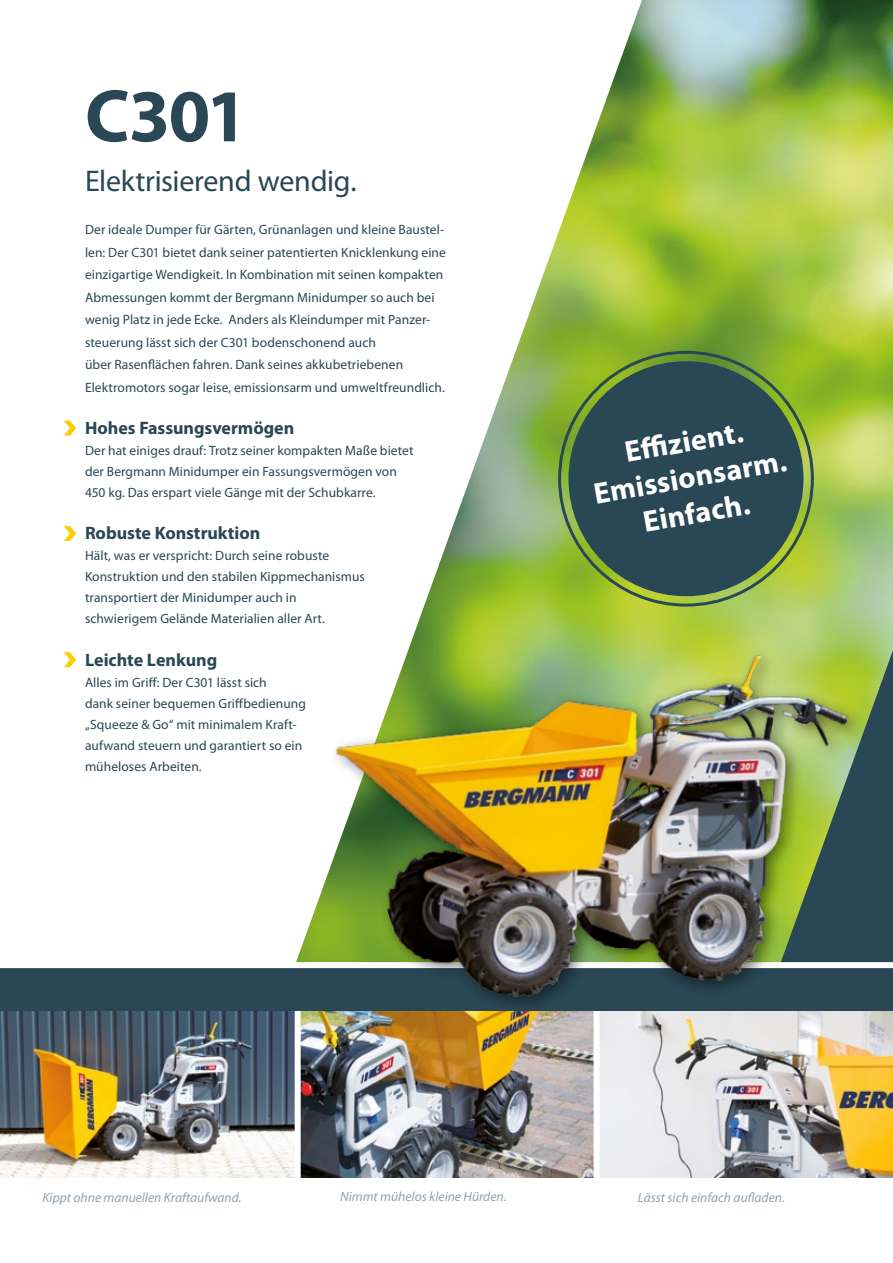
<style>
.page{position:relative;width:893px;height:1263px;background:#fff}
.page>*{position:absolute;margin:0;border:0;box-sizing:border-box;transform-origin:0 0}
.t1{font:700 75px "Myriad Pro";color:#294754}
.t2{font:700 30px/36px "Myriad Pro";color:#fff;text-align:center}
.t3{font:30px "Myriad Pro";letter-spacing:-.01em;color:#294754}
.t4{font:700 18px "Myriad Pro";color:#294754}
.t5{font:13.5px/21px "Myriad Pro";letter-spacing:.005em;color:#294754}
.t6{font:italic 13.5px "Myriad Pro";color:#8da3b0}
</style>
<div class="page">
<img style="left:296px;top:0;width:597px;height:962px">
<img style="left:0;top:1010px;width:295px;height:168px">
<img style="left:301px;top:1010px;width:293px;height:168px">
<img style="left:600px;top:1010px;width:293px;height:168px">
<svg style="left:872px;top:650px;width:21px;height:312px;background:#345355"></svg>
<div style="left:0;top:968px;width:893px;height:42px;background:#294754"></div>
<svg style="left:64px;top:421px;width:12px;height:15px"></svg>
<svg style="left:64px;top:526px;width:12px;height:15px"></svg>
<svg style="left:64px;top:652px;width:12px;height:15px"></svg>
<img style="left:306px;top:611px;width:566px;height:419px">
<div style="left:568px;top:361px;width:235px;height:235px;background:#294754;border-radius:50%"></div>
<h1 class="t1" style="left:85px;top:67px;width:164px">C301</h1>
<h2 class="t3" style="left:85px;top:162px;width:273px">Elektrisierend wendig.</h2>
<p class="t5" style="left:85px;top:218px;width:362px;line-height:22.5px">Der ideale Dumper für Gärten, Grünanlagen und kleine Baustel&shy;len: Der C301 bietet dank seiner patentierten Knicklenkung eine einzigartige Wendigkeit. In Kombination mit seinen kompakten Abmessungen kommt der Bergmann Minidumper so auch bei wenig Platz in jede Ecke. Anders als Kleindumper mit Panzer&shy;steuerung lässt sich der C301 bodenschonend auch<br>über Rasenflächen fahren. Dank seines akkubetriebenen Elektromotors sogar leise, emissionsarm und umweltfreundlich.</p>
<h3 class="t4" style="left:85px;top:416px;width:211px">Hohes Fassungsvermögen</h3>
<p class="t5" style="left:85px;top:440px;width:330px">Der hat einiges drauf: Trotz seiner kompakten Maße bietet der Bergmann Minidumper ein Fassungsvermögen von<br>450 kg. Das erspart viele Gänge mit der Schubkarre.</p>
<h3 class="t4" style="left:85px;top:522px;width:177px">Robuste Konstruktion</h3>
<p class="t5" style="left:85px;top:545px;width:281px">Hält, was er verspricht: Durch seine robuste Konstruktion und den stabilen Kippmechanismus transportiert der Minidumper auch in schwierigem Gelände Materialien aller Art.</p>
<h3 class="t4" style="left:85px;top:648px;width:134px">Leichte Lenkung</h3>
<p class="t5" style="left:85px;top:671px;width:222px">Alles im Griff: Der C301 lässt sich<br>dank seiner bequemen Griffbedienung „Squeeze &amp; Go“ mit minimalem Kraft&shy;aufwand steuern und garantiert so ein müheloses Arbeiten.</p>
<h2 class="t2" style="left:585px;top:440px;width:197px;rotate:-10deg">Effi zient.<br>Emissionsarm.<br>Einfach.</h2>
<p class="t6" style="left:43px;top:1189px;width:201px">Kippt ohne manuellen Kraftaufwand.</p>
<p class="t6" style="left:340px;top:1188px;width:168px">Nimmt mühelos kleine Hürden.</p>
<p class="t6" style="left:638px;top:1189px;width:148px">Lässt sich einfach aufladen.</p>
</div>
